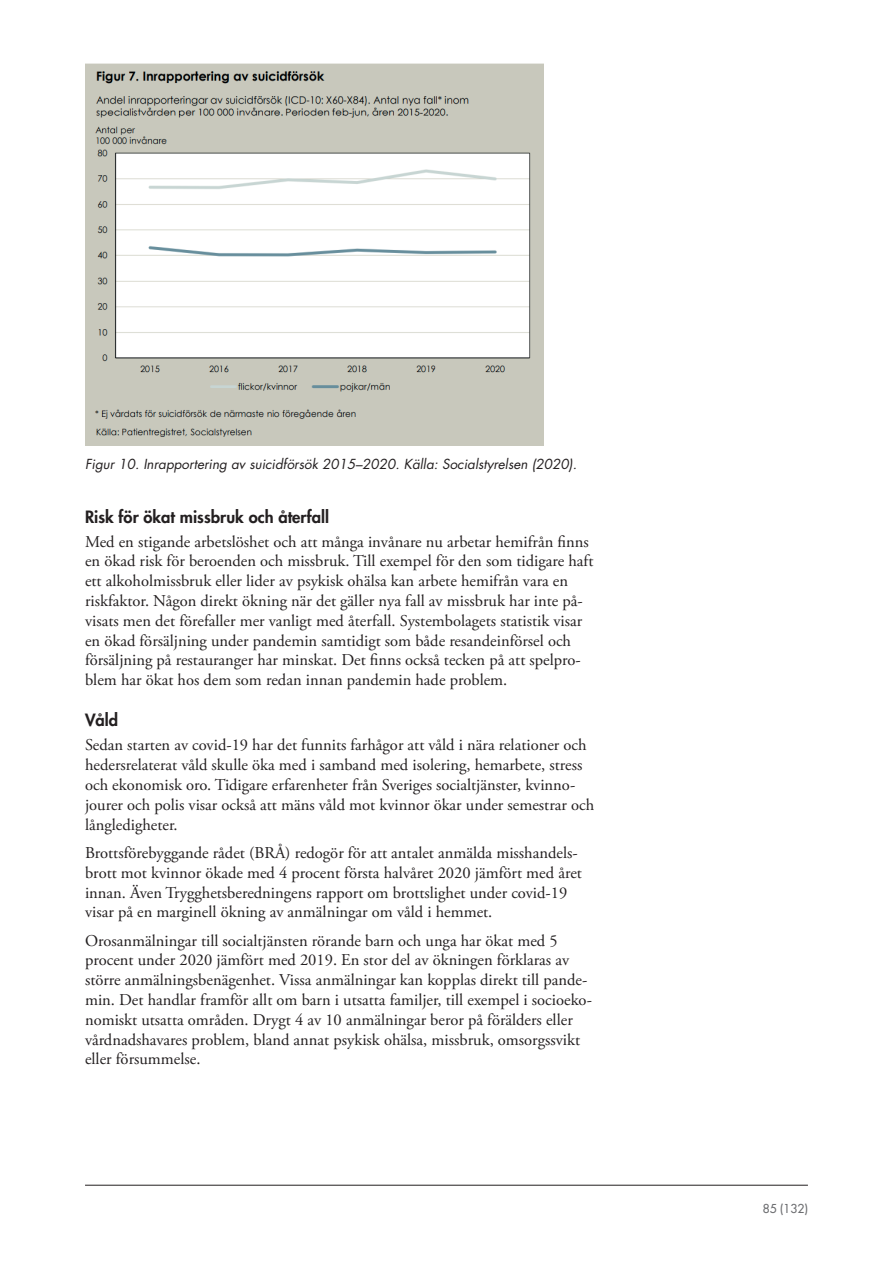
<style>
.page{position:relative;width:893px;height:1263px;background:#fff}
.page>*{position:absolute;margin:0;border:0;box-sizing:border-box;transform-origin:0 0}
.Brödtext{font:16.5px/19.8px "Adobe Garamond Pro";color:#231f20}
.t1{font:800 16.5px "Futura";color:#231f20}
.Bildtext{font:italic 13.5px "Futura";color:#231f20}
.t2{font:12px "Futura";color:#6c6d70}
</style>
<div class="page">
<hr style="left:85px;top:1185px;width:723px;height:1px;background:#231f20">
<img style="left:85px;top:64px;width:459px;height:382px">
<p class="Bildtext" style="left:85px;top:454px;width:493px">Figur 10. Inrapportering av suicidförsök 2015–2020. Källa: Socialstyrelsen (2020).</p>
<h2 class="t1" style="left:85px;top:505px;width:246px">Risk för ökat missbruk och återfall</h2>
<p class="Brödtext" style="left:85px;top:532px;width:510px">Med en stigande arbetslöshet och att många invånare nu arbetar hemifrån finns en ökad risk för beroenden och missbruk. Till exempel för den som tidigare haft ett alkoholmissbruk eller lider av psykisk ohälsa kan arbete hemifrån vara en riskfaktor. Någon direkt ökning när det gäller nya fall av missbruk har inte på&shy;visats men det förefaller mer vanligt med återfall. Systembolagets statistik visar en ökad försäljning under pandemin samtidigt som både resandeinförsel och försäljning på restauranger har minskat. Det finns också tecken på att spelpro&shy;blem har ökat hos dem som redan innan pandemin hade problem.</p>
<h2 class="t1" style="left:85px;top:709px;width:35px">Våld</h2>
<p class="Brödtext" style="left:85px;top:736px;width:511px">Sedan starten av covid-19 har det funnits farhågor att våld i nära relationer och hedersrelaterat våld skulle öka med i samband med isolering, hemarbete, stress och ekonomisk oro. Tidigare erfarenheter från Sveriges socialtjänster, kvinno&shy;jourer och polis visar också att mäns våld mot kvinnor ökar under semestrar och långledigheter.</p>
<p class="Brödtext" style="left:85px;top:843px;width:498px">Brottsförebyggande rådet (BRÅ) redogör för att antalet anmälda misshandels&shy;brott mot kvinnor ökade med 4 procent första halvåret 2020 jämfört med året innan. Även Trygghetsberedningens rapport om brottslighet under covid-19 visar på en marginell ökning av anmälningar om våld i hemmet.</p>
<p class="Brödtext" style="left:85px;top:931px;width:508px">Orosanmälningar till socialtjänsten rörande barn och unga har ökat med 5 procent under 2020 jämfört med 2019. En stor del av ökningen förklaras av större anmälningsbenägenhet. Vissa anmälningar kan kopplas direkt till pande&shy;min. Det handlar framför allt om barn i utsatta familjer, till exempel i socioeko&shy;nomiskt utsatta områden. Drygt 4 av 10 anmälningar beror på förälders eller vårdnadshavares problem, bland annat psykisk ohälsa, missbruk, omsorgssvikt eller försummelse.</p>
<p class="t2" style="left:763px;top:1200px;width:47px">85 (132)</p>
</div>
